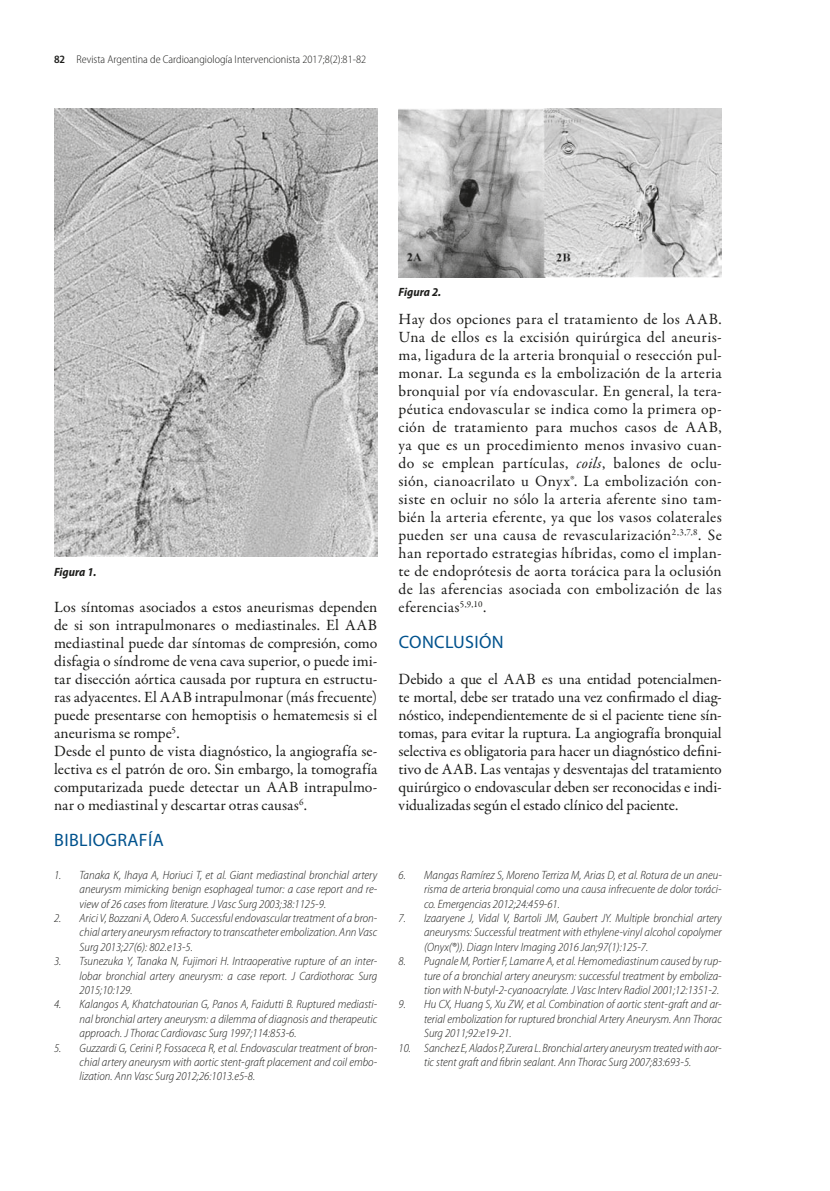
<style>
.page{position:relative;width:830px;height:1191px;background:#fff}
.page>*{position:absolute;margin:0;border:0;box-sizing:border-box;transform-origin:0 0}
.t1{font:18px "Myriad Pro";letter-spacing:.02em;color:#00528d}
.t2{font:15.75px/18px "Garamond Premr Pro";color:#1d1d1b;text-align:justify}
.t3{font:italic 300 semi-condensed 12px/14.4px "Myriad Pro";color:#1d1d1b;text-align:justify}
.t4{font:italic 700 semi-condensed 12px "Myriad Pro";color:#1d1d1b}
.t5{font:300 semi-condensed 11.25px "Myriad Pro";color:#1d1d1b}
.s1{font-weight:600}
.s2{font-style:italic}
</style>
<div class="page">
<img style="left:398px;top:108px;width:323px;height:169px">
<img style="left:54px;top:108px;width:323px;height:449px">
<p class="t5" style="left:54px;top:52px;width:313px"><span class="s1">82</span> Revista Argentina de Cardioangiología Intervencionista 2017;8(2):81-82</p>
<p class="t4" style="left:54px;top:564px;width:44px">Figura 1.</p>
<p class="t2" style="left:54px;top:598px;width:324px;text-align:left">Los síntomas asociados a estos aneurismas dependen de si son intrapulmonares o mediastinales. El AAB mediastinal puede dar síntomas de compresión, como disfagia o síndrome de vena cava superior, o puede imi&shy;tar disección aórtica causada por ruptura en estructu&shy;ras adyacentes. El AAB intrapulmonar (más frecuente) puede presentarse con hemoptisis o hematemesis si el aneurisma se rompe<sup>5</sup>.<br>Desde el punto de vista diagnóstico, la angiografía se&shy;lectiva es el patrón de oro. Sin embargo, la tomografía computarizada puede detectar un AAB intrapulmo&shy;nar o mediastinal y descartar otras causas<sup>6</sup>.</p>
<p class="t1" style="left:54px;top:829px;width:111px">BIBLIOGRAFÍA</p>
<p class="t3" style="left:80px;top:867px;width:299px;text-indent:-26px">1. Tanaka K, Ihaya A, Horiuci T, et al. Giant mediastinal bronchial artery aneurysm mimicking benign esophageal tumor: a case report and re&shy;view of 26 cases from literature. J Vasc Surg 2003;38:1125-9.</p>
<p class="t3" style="left:80px;top:910px;width:299px;text-indent:-26px">2. Arici V, Bozzani A, Odero A. Successful endovascular treatment of a bron&shy;chial artery aneurysm refractory to transcatheter embolization. Ann Vasc Surg 2013;27(6): 802.e13-5.</p>
<p class="t3" style="left:80px;top:954px;width:299px;text-indent:-26px">3. Tsunezuka Y, Tanaka N, Fujimori H. Intraoperative rupture of an inter&shy;lobar bronchial artery aneurysm: a case report. J Cardiothorac Surg 2015;10:129.</p>
<p class="t3" style="left:80px;top:997px;width:299px;text-indent:-26px">4. Kalangos A, Khatchatourian G, Panos A, Faidutti B. Ruptured mediasti&shy;nal bronchial artery aneurysm: a dilemma of diagnosis and therapeutic approach. J Thorac Cardiovasc Surg 1997;114:853-6.</p>
<p class="t3" style="left:80px;top:1040px;width:299px;text-indent:-26px">5. Guzzardi G, Cerini P, Fossaceca R, et al. Endovascular treatment of bron&shy;chial artery aneurysm with aortic stent-graft placement and coil embo&shy;lization. Ann Vasc Surg 2012;26:1013.e5-8.</p>
<p class="t4" style="left:398px;top:284px;width:44px">Figura 2.</p>
<p class="t2" style="left:398px;top:310px;width:324px">Hay dos opciones para el tratamiento de los AAB.<br>Una de ellos es la excisión quirúrgica del aneuris&shy;ma, ligadura de la arteria bronquial o resección pul&shy;monar. La segunda es la embolización de la arteria bronquial por vía endovascular. En general, la tera&shy;péutica endovascular se indica como la primera op&shy;ción de tratamiento para muchos casos de AAB, ya que es un procedimiento menos invasivo cuan&shy;do se emplean partículas, <span class="s2">coils</span>, balones de oclu&shy;sión, cianoacrilato u Onyx®. La embolización con&shy;siste en ocluir no sólo la arteria aferente sino tam&shy;bién la arteria eferente, ya que los vasos colaterales pueden ser una causa de revascularización<sup>2,3,7,8</sup>. Se han reportado estrategias híbridas, como el implan&shy;te de endoprótesis de aorta torácica para la oclusión de las aferencias asociada con embolización de las eferencias<sup>5,9,10</sup>.</p>
<p class="t1" style="left:398px;top:631px;width:106px">CONCLUSIÓN</p>
<p class="t2" style="left:398px;top:670px;width:324px">Debido a que el AAB es una entidad potencialmen&shy;te mortal, debe ser tratado una vez confirmado el diag&shy;nóstico, independientemente de si el paciente tiene sín&shy;tomas, para evitar la ruptura. La angiografía bronquial selectiva es obligatoria para hacer un diagnóstico defini&shy;tivo de AAB. Las ventajas y desventajas del tratamiento quirúrgico o endovascular deben ser reconocidas e indi&shy;vidualizadas según el estado clínico del paciente.</p>
<p class="t3" style="left:424px;top:867px;width:299px;text-indent:-26px">6. Mangas Ramírez S, Moreno Terriza M, Arias D, et al. Rotura de un aneu&shy;risma de arteria bronquial como una causa infrecuente de dolor toráci&shy;co. Emergencias 2012;24:459-61.</p>
<p class="t3" style="left:424px;top:910px;width:299px;text-indent:-26px">7. Izaaryene J, Vidal V, Bartoli JM, Gaubert JY. Multiple bronchial artery aneurysms: Successful treatment with ethylene-vinyl alcohol copolymer (Onyx(®)). Diagn Interv Imaging 2016 Jan;97(1):125-7.</p>
<p class="t3" style="left:424px;top:954px;width:299px;text-indent:-26px">8. Pugnale M, Portier F, Lamarre A, et al. Hemomediastinum caused by rup&shy;ture of a bronchial artery aneurysm: successful treatment by emboliza&shy;tion with N-butyl-2-cyanoacrylate. J Vasc Interv Radiol 2001;12:1351-2.</p>
<p class="t3" style="left:424px;top:997px;width:299px;text-indent:-26px">9. Hu CX, Huang S, Xu ZW, et al. Combination of aortic stent-graft and ar&shy;terial embolization for ruptured bronchial Artery Aneurysm. Ann Thorac Surg 2011;92:e19-21.</p>
<p class="t3" style="left:398px;top:1040px;width:324px;text-align:center">10. Sanchez E, Alados P, Zurera L. Bronchial artery aneurysm treated with aor&shy;tic stent graft and fibrin sealant. Ann Thorac Surg 2007;83:693-5.</p>
</div>
